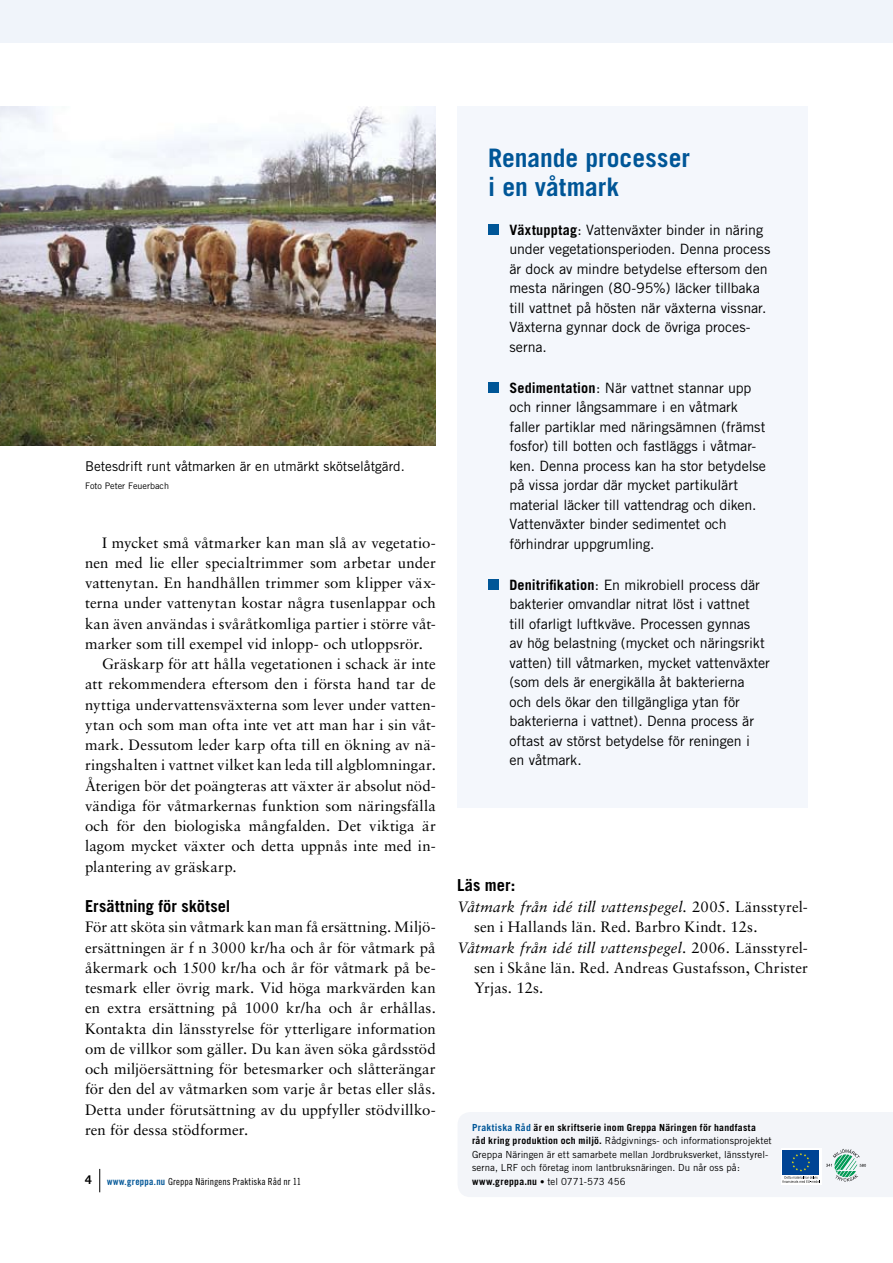
<style>
.page{position:relative;width:893px;height:1263px;background:#fff}
.page>*{position:absolute;margin:0;border:0;box-sizing:border-box;transform-origin:0 0}
.t1{font:700 25.5px/28.5px "Trade Gothic";color:#005697}
.t2{font:700 16.5px "Trade Gothic";letter-spacing:.005em;color:#000}
.t3{font:15px/20.2px "Sabon";letter-spacing:.005em;color:#000;text-align:justify}
.t4{font:italic 15px "Sabon";letter-spacing:.015em;color:#000}
.t5{font:14.25px/19.5px "Trade Gothic";letter-spacing:-.005em;color:#000}
.t6{font:13.5px "Trade Gothic";color:#000}
.t7{font:9.75px/13.5px "Trade Gothic";letter-spacing:.01em;color:#000}
.t8{font:9.75px "Trade Gothic Cond Eighteen";letter-spacing:.005em;color:#000}
.t9{font:9px "Trade Gothic";color:#000}
.s1{font-family:"Trade Gothic Bold Cond Twenty";color:#005697}
.s2{font-weight:700}
.s3{font-style:normal}
.s4{font-weight:700;color:#005697}
.s5{font-size:9px}
</style>
<div class="page">
<svg style="left:99px;top:1169px;width:1px;height:23px"></svg>
<div style="left:457px;top:106px;width:351px;height:702px;background:#f4f7fc"></div>
<div style="left:0;top:0;width:893px;height:43px;background:#f0f4fa"></div>
<div style="left:488px;top:224px;width:11px;height:11px;background:#005697"></div>
<div style="left:488px;top:382px;width:11px;height:11px;background:#005697"></div>
<div style="left:488px;top:579px;width:11px;height:11px;background:#005697"></div>
<img style="left:0;top:106px;width:436px;height:339px">
<div style="left:458px;top:1112px;width:435px;height:85px;background:#f3f5f9"></div>
<p class="t6" style="left:85px;top:458px;width:321px">Betesdrift runt våtmarken är en utmärkt skötselåtgärd.</p>
<p class="t9" style="left:85px;top:480px;width:85px">Foto Peter Feuerbach</p>
<p class="t3" style="left:102px;top:532px;width:335px">I mycket små våtmarker kan man slå av vegetatio-</p>
<p class="t3" style="left:85px;top:552px;width:352px">nen med lie eller specialtrimmer som arbetar under</p>
<p class="t3" style="left:85px;top:573px;width:352px">vattenytan. En handhållen trimmer som klipper väx-</p>
<p class="t3" style="left:85px;top:593px;width:352px">terna under vattenytan kostar några tusenlappar och</p>
<p class="t3" style="left:85px;top:613px;width:352px">kan även användas i svåråtkomliga partier i större våt-</p>
<p class="t3" style="left:85px;top:633px;width:339px">marker som till exempel vid inlopp- och utloppsrör.</p>
<p class="t3" style="left:102px;top:654px;width:335px">Gräskarp för att hålla vegetationen i schack är inte</p>
<p class="t3" style="left:85px;top:674px;width:352px">att rekommendera eftersom den i första hand tar de</p>
<p class="t3" style="left:85px;top:694px;width:352px">nyttiga undervattensväxterna som lever under vatten-</p>
<p class="t3" style="left:85px;top:714px;width:352px">ytan och som man ofta inte vet att man har i sin våt-</p>
<p class="t3" style="left:85px;top:735px;width:352px">mark. Dessutom leder karp ofta till en ökning av nä-</p>
<p class="t3" style="left:85px;top:755px;width:352px">ringshalten i vattnet vilket kan leda till algblomningar.</p>
<p class="t3" style="left:85px;top:775px;width:352px">Återigen bör det poängteras att växter är absolut nöd-</p>
<p class="t3" style="left:85px;top:795px;width:352px">vändiga för våtmarkernas funktion som näringsfälla</p>
<p class="t3" style="left:85px;top:816px;width:352px">och för den biologiska mångfalden. Det viktiga är</p>
<p class="t3" style="left:85px;top:836px;width:352px">lagom mycket växter och detta uppnås inte med in-</p>
<p class="t3" style="left:85px;top:856px;width:153px">plantering av gräskarp.</p>
<p class="t2" style="left:85px;top:896px;width:147px">Ersättning för skötsel</p>
<p class="t3" style="left:85px;top:917px;width:352px">För att sköta sin våtmark kan man få ersättning. Miljö&shy;ersättningen är f n 3000 kr/ha och år för våtmark på åkermark och 1500 kr/ha och år för våtmark på be&shy;tesmark eller övrig mark. Vid höga markvärden kan en extra ersättning på 1000 kr/ha och år erhållas.<br>Kontakta din länsstyrelse för ytterligare information om de villkor som gäller. Du kan även söka gårdsstöd och miljöersättning för betesmarker och slåtterängar för den del av våtmarken som varje år betas eller slås.<br>Detta under förutsättning av du uppfyller stödvillko&shy;ren för dessa stödformer.</p>
<p class="t8" style="left:107px;top:1175px;width:196px"><span class="s1">www.greppa.nu</span> Greppa Näringens Praktiska Råd nr 11</p>
<h1 class="t1" style="left:488px;top:143px;width:203px">Renande processer i en våtmark</h1>
<p class="t5" style="left:509px;top:220px;width:263px"><span class="s2">Växtupptag</span>: Vattenväxter binder in näring under vegetationsperioden. Denna process är dock av mindre betydelse eftersom den mesta näringen (80-95%) läcker tillbaka till vattnet på hösten när växterna vissnar.<br>Växterna gynnar dock de övriga proces&shy;serna.</p>
<p class="t5" style="left:509px;top:378px;width:258px"><span class="s2">Sedimentation</span>: När vattnet stannar upp och rinner långsammare i en våtmark faller partiklar med näringsämnen (främst fosfor) till botten och fastläggs i våtmar&shy;ken. Denna process kan ha stor betydelse på vissa jordar där mycket partikulärt material läcker till vattendrag och diken.<br>Vattenväxter binder sedimentet och förhindrar uppgrumling.</p>
<p class="t5" style="left:509px;top:575px;width:262px"><span class="s2">Denitrifikation</span>: En mikrobiell process där bakterier omvandlar nitrat löst i vattnet<br>till ofarligt luftkväve. Processen gynnas<br>av hög belastning (mycket och näringsrikt vatten) till våtmarken, mycket vattenväxter (som dels är energikälla åt bakterierna och dels ökar den tillgängliga ytan för bakterierna i vattnet). Denna process är oftast av störst betydelse för reningen i<br>en våtmark.</p>
<p class="t2" style="left:457px;top:875px;width:60px">Läs mer:</p>
<p class="t4" style="left:457px;top:898px;width:352px">Våtmark från idé till vattenspegel<span class="s3">. 2005. Länsstyrel-</span></p>
<p class="t3" style="left:474px;top:917px;width:285px">sen i Hallands län. Red. Barbro Kindt. 12s.</p>
<p class="t4" style="left:457px;top:939px;width:352px">Våtmark från idé till vattenspegel<span class="s3">. 2006. Länsstyrel-</span></p>
<p class="t3" style="left:474px;top:957px;width:335px">sen i Skåne län. Red. Andreas Gustafsson, Christer</p>
<p class="t3" style="left:474px;top:978px;width:71px">Yrjas. 12s.</p>
<p class="t7" style="left:472px;top:1120px;width:301px"><span class="s4">Praktiska Råd</span> <span class="s2">är en skriftserie inom Greppa Näringen för handfasta råd kring produktion och miljö.</span> Rådgivnings- och informationsprojektet Greppa Näringen är ett samarbete mellan Jordbruksverket, länsstyrel&shy;serna, LRF och företag inom lantbruksnäringen. Du når oss på: <span class="s2">www.greppa.nu</span> <span class="s5">•</span> tel 0771-573 456</p>
</div>
